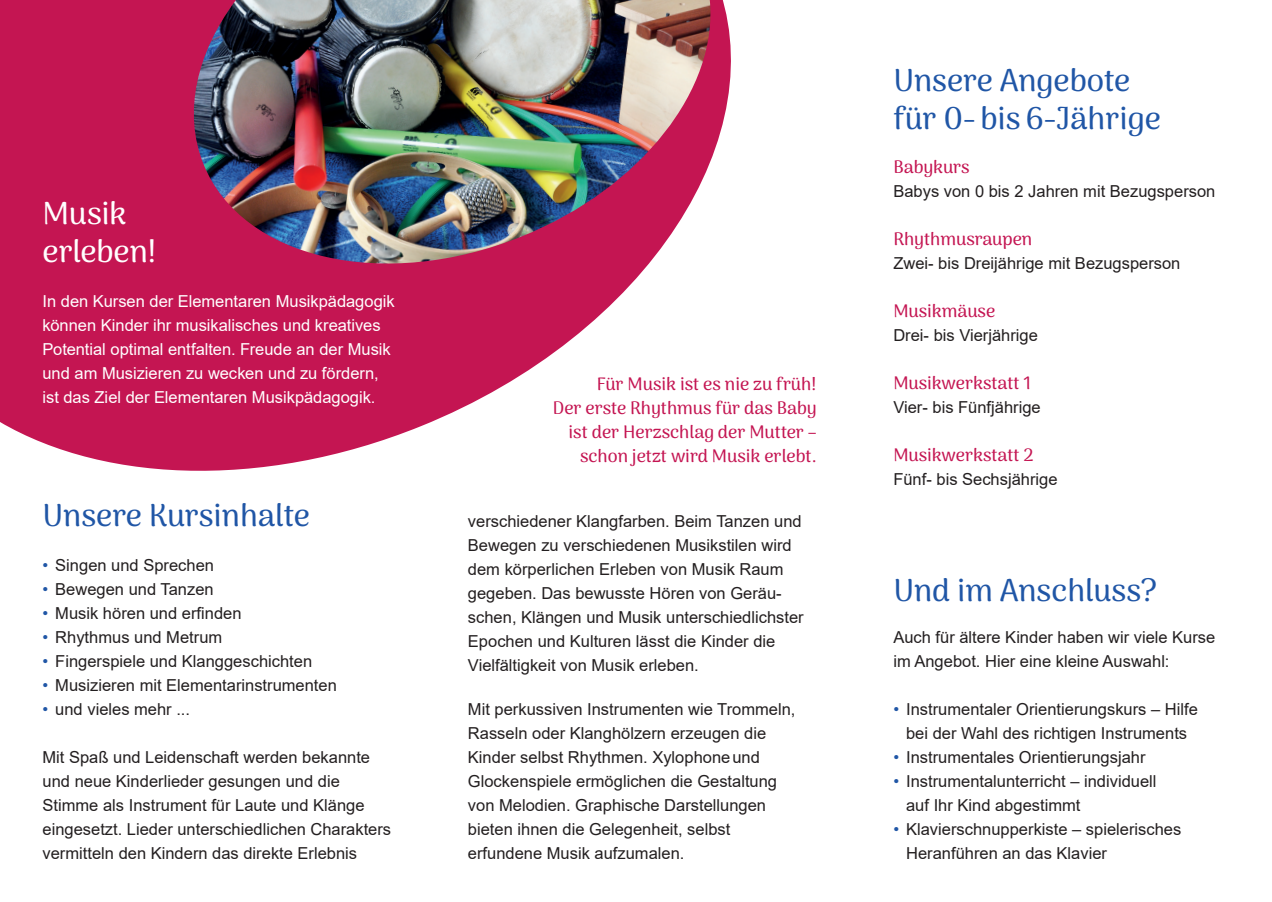
<style>
.page{position:relative;width:1272px;height:902px;background:#fff}
.page>*{position:absolute;margin:0;border:0;box-sizing:border-box;transform-origin:0 0}
.t1{font:500 31.5px/37.8px "Arima Koshi";color:#2056a6}
.t2{font:500 31.5px/37.8px "Arima Koshi";letter-spacing:-.01em;color:#fff}
.t3{font:500 18px/24px "Arima Koshi";color:#c41552;text-align:right}
.t4{font:16.5px/24px "Arial";color:#231f20}
.t5{font:16.5px/24px "Arial";color:#fff}
.s1{color:#2056a6}
</style>
<div class="page">
<svg style="left:0;top:0;width:731px;height:471px;fill:#c41552"></svg>
<img style="left:187px;top:0;width:531px;height:292px">
<h1 class="t2" style="left:43px;top:194px;width:116px">Musik erleben!</h1>
<p class="t5" style="left:43px;top:289px;width:354px">In den Kursen der Elementaren Musikpädagogik können Kinder ihr musikalisches und kreatives Potential optimal entfalten. Freude an der Musik und am Musizieren zu wecken und zu fördern, ist das Ziel der Elementaren Musikpädagogik.</p>
<h1 class="t1" style="left:43px;top:496px;width:269px">Unsere Kursinhalte</h1>
<p class="t4" style="left:43px;top:553px;width:173px"><span class="s1">•</span> Singen und Sprechen</p>
<p class="t4" style="left:43px;top:577px;width:173px"><span class="s1">•</span> Bewegen und Tanzen</p>
<p class="t4" style="left:43px;top:601px;width:200px"><span class="s1">•</span> Musik hören und erfinden</p>
<p class="t4" style="left:43px;top:625px;width:181px"><span class="s1">•</span> Rhythmus und Metrum</p>
<p class="t4" style="left:43px;top:649px;width:271px"><span class="s1">•</span> Fingerspiele und Klanggeschichten</p>
<p class="t4" style="left:43px;top:673px;width:296px"><span class="s1">•</span> Musizieren mit Elementarinstrumenten</p>
<p class="t4" style="left:43px;top:697px;width:149px"><span class="s1">•</span> und vieles mehr ...</p>
<p class="t4" style="left:43px;top:745px;width:350px">Mit Spaß und Leidenschaft werden bekannte und neue Kinderlieder gesungen und die Stimme als Instrument für Laute und Klänge eingesetzt. Lieder unterschiedlichen Charakters vermitteln den Kindern das direkte Erlebnis</p>
<p class="t3" style="left:553px;top:371px;width:265px">Für Musik ist es nie zu früh!<br>Der erste Rhythmus für das Baby ist der Herzschlag der Mutter – schon jetzt wird Musik erlebt.</p>
<p class="t4" style="left:468px;top:509px;width:337px">verschiedener Klangfarben. Beim Tanzen und Bewegen zu verschiedenen Musikstilen wird dem körperlichen Erleben von Musik Raum gegeben. Das bewusste Hören von Geräu&shy;schen, Klängen und Musik unterschiedlichster Epochen und Kulturen lässt die Kinder die Vielfältigkeit von Musik erleben.</p>
<p class="t4" style="left:468px;top:697px;width:329px">Mit perkussiven Instrumenten wie Trommeln, Rasseln oder Klanghölzern erzeugen die Kinder selbst Rhythmen. Xylophoneund Glockenspiele ermöglichen die Gestaltung von Melodien. Graphische Darstellungen bieten ihnen die Gelegenheit, selbst erfundene Musik aufzumalen.</p>
<h1 class="t1" style="left:893px;top:61px;width:269px">Unsere Angebote für 0- bis 6-Jährige</h1>
<p class="t3" style="left:893px;top:155px;width:78px">Babykurs</p>
<p class="t4" style="left:893px;top:179px;width:323px">Babys von 0 bis 2 Jahren mit Bezugsperson</p>
<p class="t3" style="left:893px;top:227px;width:140px">Rhythmusraupen</p>
<p class="t4" style="left:893px;top:251px;width:288px">Zwei- bis Dreijährige mit Bezugsperson</p>
<p class="t3" style="left:893px;top:299px;width:103px">Musikmäuse</p>
<p class="t4" style="left:893px;top:323px;width:146px">Drei- bis Vierjährige</p>
<p class="t3" style="left:893px;top:371px;width:139px">Musikwerkstatt 1</p>
<p class="t4" style="left:893px;top:395px;width:149px">Vier- bis Fünfjährige</p>
<p class="t3" style="left:893px;top:443px;width:142px">Musikwerkstatt 2</p>
<p class="t4" style="left:893px;top:467px;width:166px">Fünf- bis Sechsjährige</p>
<h1 class="t1" style="left:893px;top:571px;width:265px">Und im Anschluss?</h1>
<p class="t4" style="left:893px;top:625px;width:323px">Auch für ältere Kinder haben wir viele Kurse im Angebot. Hier eine kleine Auswahl:</p>
<p class="t4" style="left:893px;top:697px;width:306px;text-align:center"><span class="s1">•</span> Instrumentaler Orientierungskurs – Hilfe bei der Wahl des richtigen Instruments</p>
<p class="t4" style="left:893px;top:745px;width:254px"><span class="s1">•</span> Instrumentales Orientierungsjahr</p>
<p class="t4" style="left:906px;top:769px;width:252px;text-indent:-13px"><span class="s1">•</span> Instrumentalunterricht – individuell auf Ihr Kind abgestimmt</p>
<p class="t4" style="left:906px;top:817px;width:277px;text-indent:-13px"><span class="s1">•</span> Klavierschnupperkiste – spielerisches<br>Heranführen an das Klavier</p>
</div>
